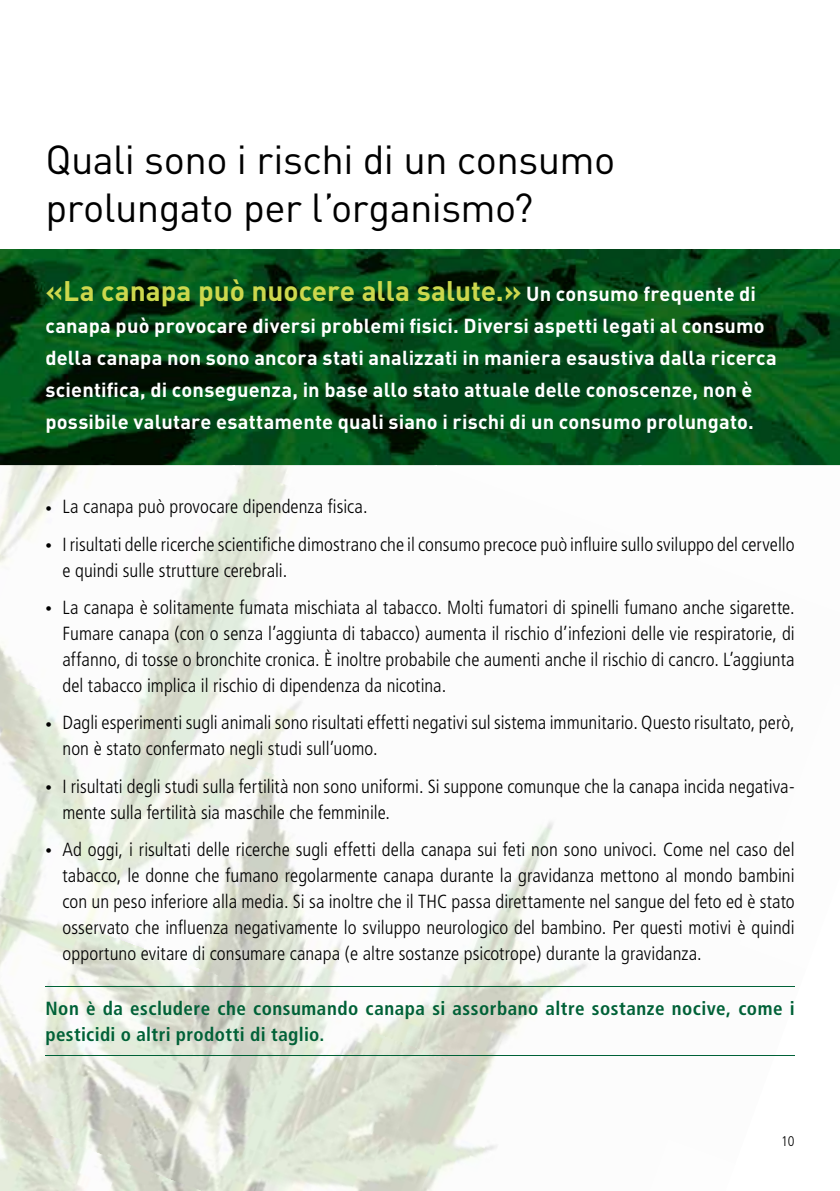
<style>
.page{position:relative;width:840px;height:1191px;background:#fff}
.page>*{position:absolute;margin:0;border:0;box-sizing:border-box;transform-origin:0 0}
.t1{font:40px/48px "DIN";letter-spacing:-.015em;color:#000}
.t2{font:700 28px "DIN";color:#cdd84d}
.t3{font:700 20px/32px "DIN";letter-spacing:.01em;color:#fff}
.t4{font:300 condensed 19px/26px "Frutiger";letter-spacing:.005em;color:#000}
.t5{font:700 condensed 19px/26px "Frutiger";letter-spacing:.025em;color:#006137}
.t6{font:300 condensed 14px "Frutiger";color:#000}
.s1{font-size:20px;color:#fff}
.s2{font-size:13px}
</style>
<div class="page">
<img style="left:0;top:249px;width:839px;height:216px">
<img style="left:0;top:465px;width:231px;height:209px">
<img style="left:0;top:674px;width:795px;height:391px">
<img style="left:0;top:896px;width:467px;height:295px">
<img style="left:0;top:1117px;width:203px;height:74px">
<img style="left:231px;top:465px;width:564px;height:221px">
<img style="left:433px;top:465px;width:362px;height:148px">
<img style="left:637px;top:465px;width:202px;height:74px">
<img style="left:420px;top:1065px;width:77px;height:126px">
<img style="left:738px;top:683px;width:57px;height:286px">
<hr style="left:45px;top:986px;width:749px;height:1px;background:#006137">
<hr style="left:45px;top:1054px;width:749px;height:1px;background:#006137">
<h1 class="t1" style="left:45px;top:134px;width:571px">Quali sono i rischi di un consumo prolungato per l’organismo?</h1>
<h2 class="t2" style="left:45px;top:273px;width:711px">«La canapa può nuocere alla salute.» <span class="s1">Un consumo frequente di</span></h2>
<p class="t3" style="left:45px;top:309px;width:732px">canapa può provocare diversi problemi fisici. Diversi aspetti legati al consumo della canapa non sono ancora stati analizzati in maniera esaustiva dalla ricerca scientifica, di conseguenza, in base allo stato attuale delle conoscenze, non è possibile valutare esattamente quali siano i rischi di un consumo prolungato.</p>
<p class="t4" style="left:45px;top:494px;width:323px"><span class="s2">•</span> La canapa può provocare dipendenza fisica.</p>
<p class="t4" style="left:62px;top:531px;width:733px;text-indent:-17px"><span class="s2">•</span> I risultati delle ricerche scientifiche dimostrano che il consumo precoce può influire sullo sviluppo del cervello e quindi sulle strutture cerebrali.</p>
<p class="t4" style="left:62px;top:595px;width:733px;text-align:justify;text-indent:-17px"><span class="s2">•</span> La canapa è solitamente fumata mischiata al tabacco. Molti fumatori di spinelli fumano anche sigarette.<br>Fumare canapa (con o senza l’aggiunta di tabacco) aumenta il rischio d’infezioni delle vie respiratorie, di affanno, di tosse o bronchite cronica. È inoltre probabile che aumenti anche il rischio di cancro. L’aggiunta del tabacco implica il rischio di dipendenza da nicotina.</p>
<p class="t4" style="left:62px;top:710px;width:733px;text-indent:-17px"><span class="s2">•</span> Dagli esperimenti sugli animali sono risultati effetti negativi sul sistema immunitario. Questo risultato, però, non è stato confermato negli studi sull’uomo.</p>
<p class="t4" style="left:62px;top:773px;width:733px;text-indent:-17px"><span class="s2">•</span> I risultati degli studi sulla fertilità non sono uniformi. Si suppone comunque che la canapa incida negativa&shy;mente sulla fertilità sia maschile che femminile.</p>
<p class="t4" style="left:62px;top:837px;width:733px;text-align:justify;text-indent:-17px"><span class="s2">•</span> Ad oggi, i risultati delle ricerche sugli effetti della canapa sui feti non sono univoci. Come nel caso del tabacco, le donne che fumano regolarmente canapa durante la gravidanza mettono al mondo bambini con un peso inferiore alla media. Si sa inoltre che il THC passa direttamente nel sangue del feto ed è stato osservato che influenza negativamente lo sviluppo neurologico del bambino. Per questi motivi è quindi opportuno evitare di consumare canapa (e altre sostanze psicotrope) durante la gravidanza.</p>
<p class="t5" style="left:45px;top:995px;width:750px">Non è da escludere che consumando canapa si assorbano altre sostanze nocive, come i pesticidi o altri prodotti di taglio.</p>
<p class="t6" style="left:780px;top:1132px;width:15px">10</p>
</div>
